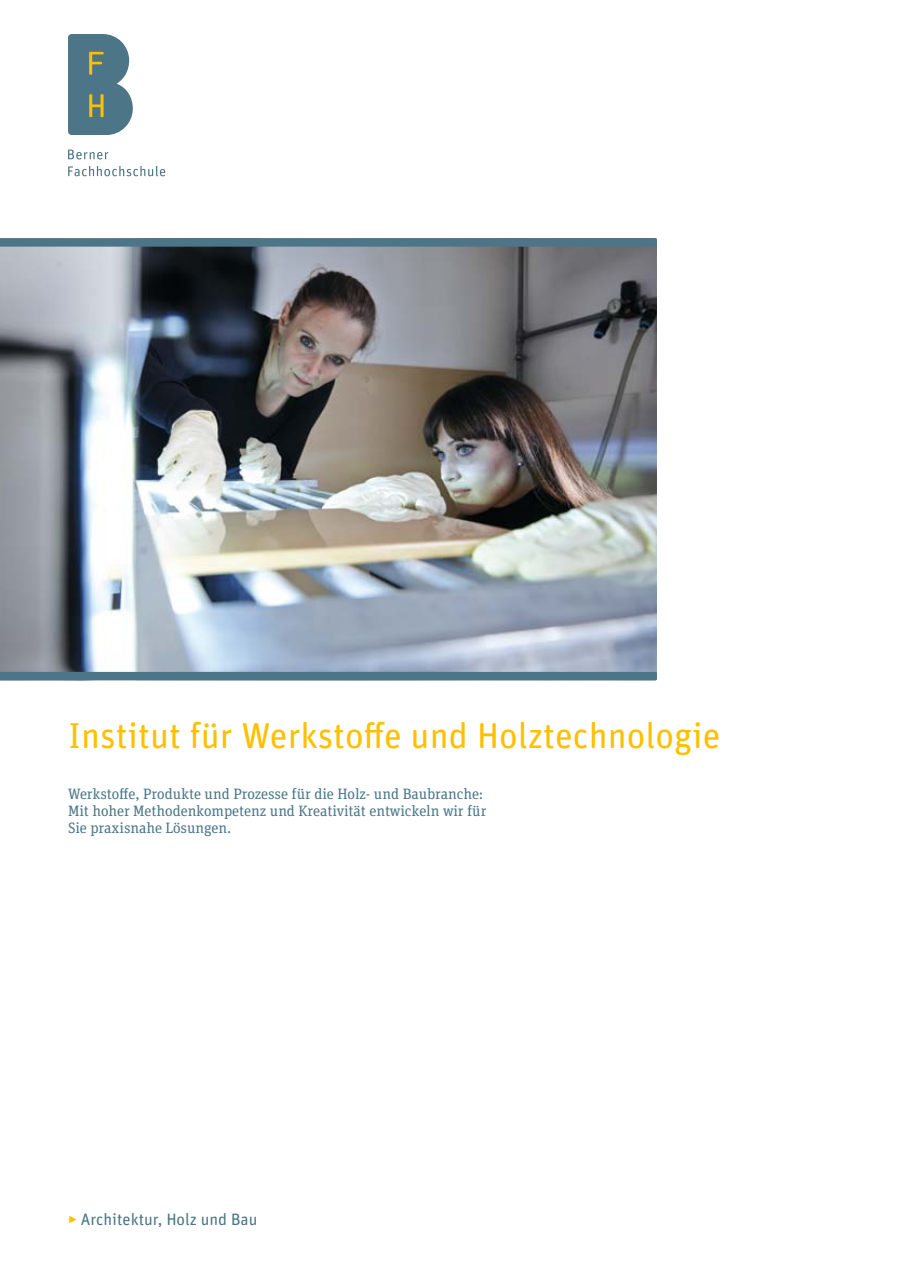
<style>
.page{position:relative;width:910px;height:1263px;background:#fff}
.page>*{position:absolute;margin:0;border:0;box-sizing:border-box;transform-origin:0 0}
.t1{font:36px "Unit Rounded Pro";color:#fdc000}
.t2{font:16.5px "Unit Rounded Pro";color:#4c7687}
.t3{font:15px/17px "Unit Slab Pro";letter-spacing:-.005em;color:#4c7687}
.s1{font-weight:300;color:#fdc000}
</style>
<div class="page">
<img style="left:0;top:247px;width:657px;height:425px">
<svg style="left:68px;top:34px;width:65px;height:101px"></svg>
<svg style="left:68px;top:150px;width:40px;height:9px"></svg>
<svg style="left:68px;top:166px;width:97px;height:10px"></svg>
<div style="left:0;top:672px;width:657px;height:8px;background:#4c7687"></div>
<svg style="left:0;top:238px;width:657px;height:9px"></svg>
<h1 class="t1" style="left:68px;top:711px;width:654px">Institut für Werkstoffe und Holztechnologie</h1>
<p class="t3" style="left:68px;top:785px;width:420px">Werkstoffe, Produkte und Prozesse für die Holz- und Baubranche:<br>Mit hoher Methodenkompetenz und Kreativität entwickeln wir für<br>Sie praxisnahe Lösungen.</p>
<p class="t2" style="left:68px;top:1207px;width:191px"><span class="s1">‣</span> Architektur, Holz und Bau</p>
</div>
